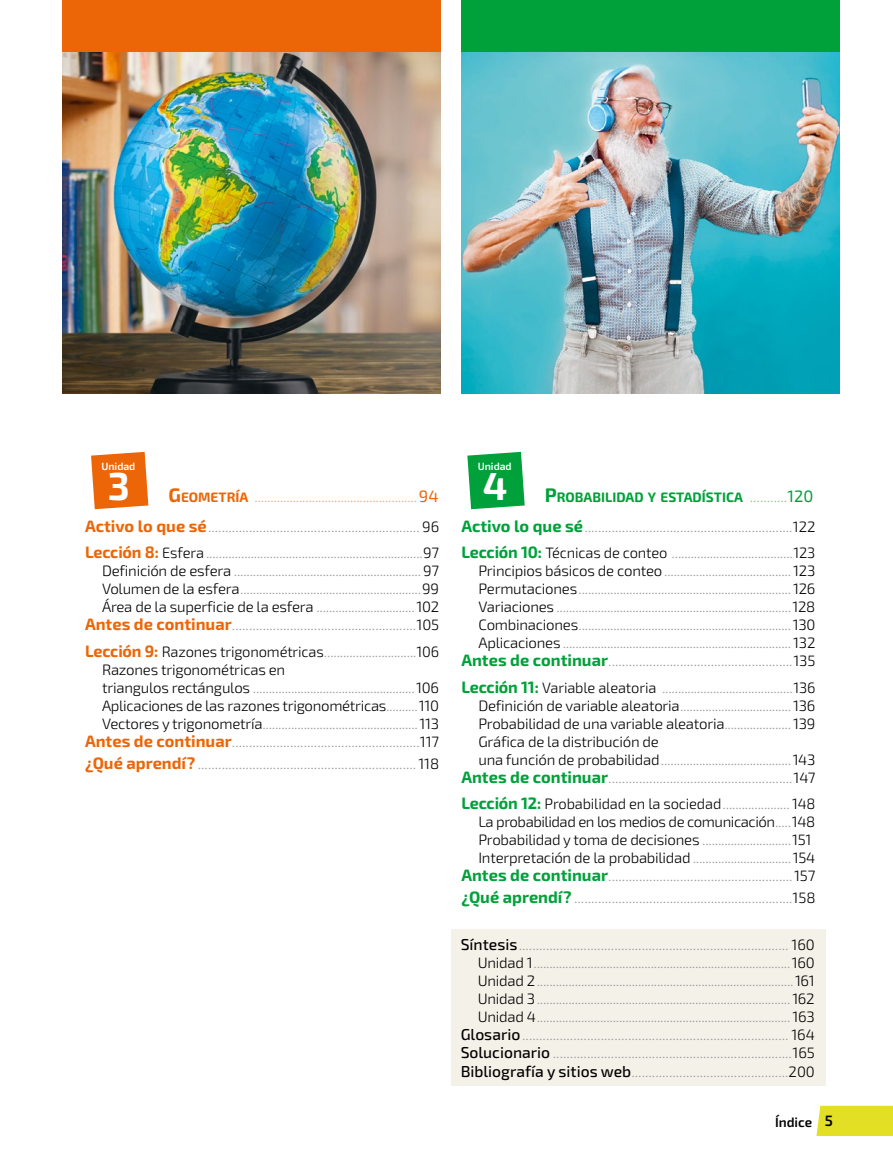
<style>
.page{position:relative;width:893px;height:1170px;background:#fff}
.page>*{position:absolute;margin:0;border:0;box-sizing:border-box;transform-origin:0 0}
.t1{font:300 16.5px/18px "Aspira Nar";color:#9d9d9c}
.t2{font:300 16.5px "Aspira Nar";color:#f6a86e}
.t3{font:300 15px/18px "Exo 2";letter-spacing:-.015em;color:#000}
.t4{font:700 13.65px "Exo 2";color:#00a13a}
.t5{font:600 13.5px "Exo 2";color:#000}
.t6{font:600 10.5px "Exo 2";color:#fff}
.s1{font-family:"Exo 2";font-weight:700;font-size:39px;color:#fff}
.s2{font-family:"Exo 2";font-weight:700;font-size:19.5px;color:#ec6608}
.s3{font-family:"Exo 2";font-weight:700;font-size:13.65px;color:#ec6608}
.s4{font-family:"Exo 2";font-weight:400;color:#ec6608}
.s5{font-size:39px;color:#fff}
.s6{font-size:19.5px}
.s7{font-family:"Aspira Nar";font-weight:300;font-size:16.5px;color:#8dc585}
.s8{font-weight:400;font-size:16.5px}
.s9{font-family:"Exo 2";font-weight:700;color:#ec6608}
.s10{font-family:"Exo 2";font-size:15px;color:#000}
.s11{font-family:"Aspira Nar";font-size:16.5px;color:#9d9d9c}
.s12{font-family:"Exo 2";font-weight:700;color:#00a13a}
.s13{font-weight:700;font-size:16.5px;color:#00a13a}
.s14{font-family:"Exo 2";font-weight:500;font-size:15.75px;color:#000}
.s15{font-size:15px}
</style>
<div class="page">
<img style="left:62px;top:51px;width:379px;height:342px">
<img style="left:461px;top:51px;width:378px;height:342px">
<div style="left:62px;top:0;width:379px;height:51px;background:#ec6608"></div>
<div style="left:461px;top:0;width:378px;height:51px;background:#00a13a"></div>
<div style="left:816px;top:1105px;width:77px;height:30px;background:#e2df24"></div>
<svg style="left:91px;top:451px;width:58px;height:59px;background:#ee7d2e"></svg>
<svg style="left:467px;top:451px;width:58px;height:59px;background:#27af58"></svg>
<div style="left:451px;top:928px;width:375px;height:157px;background:#f4f1e8"></div>
<p class="t6" style="left:101px;top:460px;width:36px">Unidad</p>
<p class="t6" style="left:478px;top:460px;width:36px">Unidad</p>
<p class="t2" style="left:108px;top:486px;width:332px"><span class="s1">3</span> <span class="s2">G</span><span class="s3">EOMETRÍA</span> ...................................................<span class="s4">94</span></p>
<p class="t4" style="left:483px;top:489px;width:332px"><span class="s5">4</span> <span class="s6">P</span>ROBABILIDAD Y ESTADÍSTICA <span class="s7">...........</span><span class="s8">120</span></p>
<p class="t1" style="left:85px;top:512px;width:356px;line-height:26.5px"><span class="s9">Activo lo que sé</span>.............................................................. <span class="s10">96<br></span><span class="s9">Lección 8:</span> <span class="s10">Esfera</span> ....................................................................<span class="s10">97</span></p>
<p class="t1" style="left:102px;top:561px;width:338px"><span class="s10">Definición de esfera</span> ...........................................................<span class="s10">97<br>Volumen de la esfera</span>.........................................................<span class="s10">99</span></p>
<p class="t3" style="left:102px;top:598px;width:338px">Área de la superficie de la esfera <span class="s11">...............................</span>102</p>
<p class="t1" style="left:85px;top:610px;width:356px;line-height:26.5px"><span class="s9">Antes de continuar</span>......................................................<span class="s10">105<br></span><span class="s9">Lección 9:</span> <span class="s10">Razones trigonométricas</span>.............................<span class="s10">106</span></p>
<p class="t3" style="left:102px;top:660px;width:185px">Razones trigonométricas en</p>
<p class="t1" style="left:102px;top:677px;width:338px"><span class="s10">triangulos rectángulos</span> ...................................................<span class="s10">106</span></p>
<p class="t3" style="left:102px;top:696px;width:338px">Aplicaciones de las razones trigonométricas<span class="s11">..........</span>110</p>
<p class="t1" style="left:85px;top:713px;width:356px;text-align:right"><span class="s10">Vectores y trigonometría</span>.................................................<span class="s10">113<br></span><span class="s9">Antes de continuar</span>.......................................................<span class="s10">117</span></p>
<p class="t1" style="left:85px;top:753px;width:356px"><span class="s9">¿Qué aprendí?</span> ................................................................<span class="s10">118</span></p>
<p class="t1" style="left:461px;top:512px;width:356px;line-height:26.5px"><span class="s12">Activo lo que sé</span>.............................................................<span class="s10">122<br></span><span class="s12">Lección 10:</span> <span class="s10">Técnicas de conteo</span> ......................................<span class="s10">123</span></p>
<p class="t1" style="left:461px;top:561px;width:356px;text-align:right"><span class="s10">Principios básicos de conteo</span>........................................ <span class="s10">123<br>Permutaciones</span>...................................................................<span class="s10">126<br>Variaciones</span> ..........................................................................<span class="s10">128<br>Combinaciones</span>...................................................................<span class="s10">130<br>Aplicaciones</span> ........................................................................ <span class="s10">132<br></span><span class="s12">Antes de continuar</span>......................................................<span class="s10">135</span></p>
<p class="t1" style="left:461px;top:677px;width:356px;text-align:right"><span class="s12">Lección 11:</span> <span class="s10">Variable aleatoria</span> .........................................<span class="s10">136<br>Definición de variable aleatoria</span>...................................<span class="s10">136</span></p>
<p class="t3" style="left:478px;top:714px;width:338px">Probabilidad de una variable aleatoria<span class="s11">.....................</span>139<br>Gráfica de la distribución de</p>
<p class="t1" style="left:461px;top:749px;width:356px;text-align:right"><span class="s10">una función de probabilidad</span>.........................................<span class="s10">143<br></span><span class="s12">Antes de continuar</span>......................................................<span class="s10">147</span></p>
<p class="t3" style="left:478px;top:795px;width:338px;text-indent:-17px"><span class="s13">Lección 12:</span> Probabilidad en la sociedad<span class="s11">.....................</span> 148<br>La probabilidad en los medios de comunicación<span class="s11">.....</span>148<br>Probabilidad y toma de decisiones <span class="s11">............................</span>151<br>Interpretación de la probabilidad<span class="s11">...............................</span>154</p>
<p class="t1" style="left:461px;top:864px;width:356px;line-height:22.2px"><span class="s12">Antes de continuar</span>......................................................<span class="s10">157 </span><span class="s12">¿Qué aprendí?</span> ................................................................<span class="s10">158</span></p>
<p class="t1" style="left:461px;top:934px;width:356px;text-align:right"><span class="s14">Síntesis</span>............................................................................... <span class="s10">160<br>Unidad 1</span>.................................................................................<span class="s10">160<br>Unidad 2</span>.................................................................................<span class="s10">161<br>Unidad 3</span>................................................................................<span class="s10">162<br>Unidad 4</span>................................................................................<span class="s10">163<br></span><span class="s14">Glosario</span>.............................................................................. <span class="s10">164<br></span><span class="s14">Solucionario</span> ......................................................................<span class="s10">165</span></p>
<p class="t1" style="left:461px;top:1062px;width:356px"><span class="s14">Bibliografía y sitios web</span>..............................................<span class="s10">200</span></p>
<p class="t5" style="left:775px;top:1114px;width:60px">Índice <span class="s15">5</span></p>
</div>
